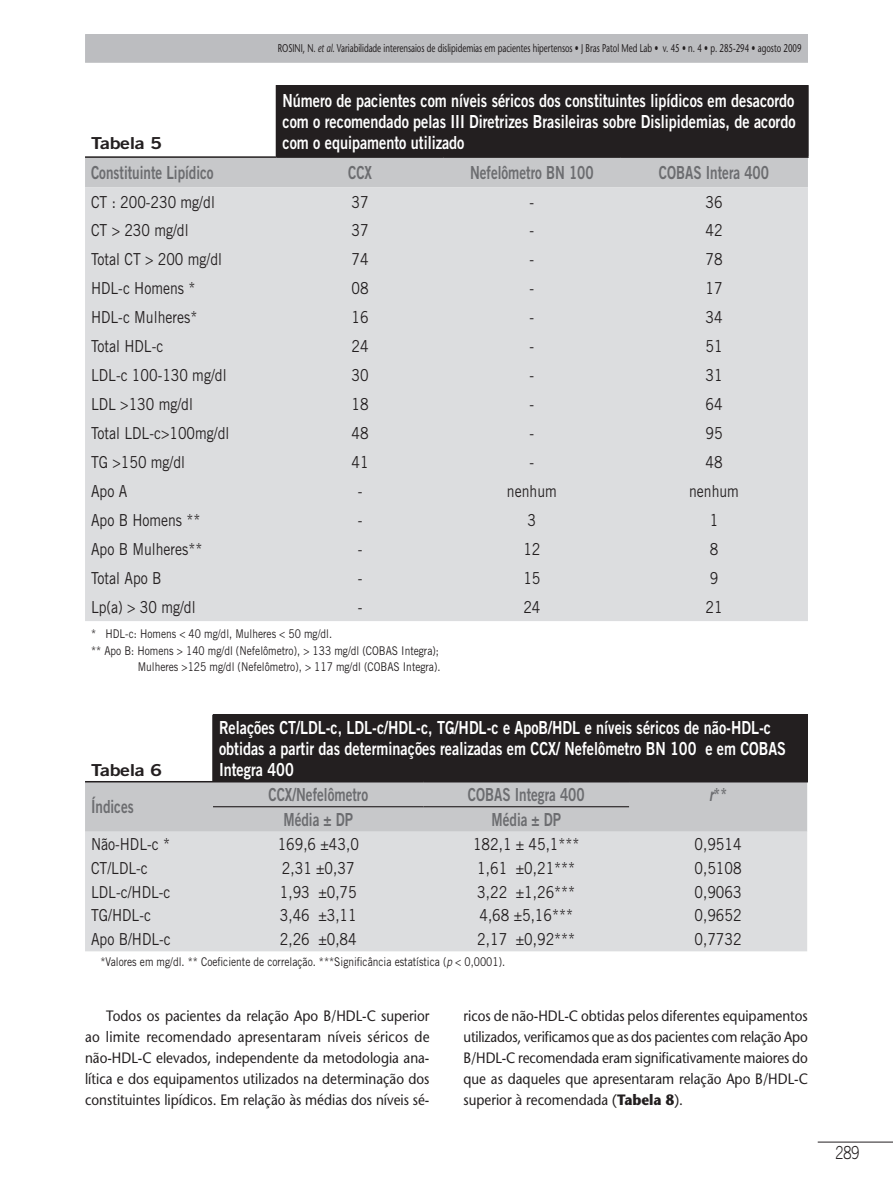
<style>
.page{position:relative;width:893px;height:1191px;background:#fff}
.page>*{position:absolute;margin:0;border:0;box-sizing:border-box;transform-origin:0 0}
.t1{font:18px/21px "Trade Gothic LT Std Bd 2";color:#fff;text-align:justify;scale:.8 1}
.t2{font:18px "Trade Gothic LT Std Bd 2";color:#6c6d70;scale:.75 1}
.t3{font:300 18px "Trade Gothic LT Std";color:#231f20;scale:.8 1}
.t4{font:16.5px "Trade Gothic LT Std";color:#231f20;scale:.85 1}
.t5{font:16.5px "Trade Gothic LT Std Bd 2";letter-spacing:-.02em;color:#231f20;scale:1.2 1}
.t6{font:500 15px/21px "Stone Sans Std";color:#231f20;text-align:justify;scale:.9 1}
.t7{font:12px "Trade Gothic LT Std";color:#231f20;scale:.85 1}
.t8{font:500 11.25px "Stone Sans Std";color:#231f20;scale:.7 1}
.s1{font-style:italic}
.s2{font-family:"Trade Gothic LT Std Bd 2 Obl"}
.s3{font-weight:700}
</style>
<div class="page">
<div style="left:86px;top:35px;width:721px;height:27px;background:#bcbdc0"></div>
<div style="left:85px;top:34px;width:723px;height:29px;border:2px solid #bcbdc0"></div>
<hr style="left:818px;top:1141px;width:75px;height:1px;background:#231f20">
<div style="left:276px;top:85px;width:532px;height:72px;background:#231f20"></div>
<div style="left:85px;top:158px;width:723px;height:29px;background:#c7c8ca"></div>
<div style="left:85px;top:187px;width:723px;height:434px;background:#dcdddf"></div>
<hr style="left:807px;top:85px;width:2px;height:71px;background:#231f20">
<hr style="left:85px;top:156px;width:191px;height:2px;background:#231f20">
<hr style="left:276px;top:156px;width:168px;height:2px;background:#231f20">
<hr style="left:444px;top:156px;width:176px;height:2px;background:#231f20">
<hr style="left:620px;top:156px;width:189px;height:2px;background:#231f20">
<div style="left:213px;top:714px;width:594px;height:67px;background:#231f20"></div>
<div style="left:85px;top:782px;width:722px;height:49px;background:#c7c8ca"></div>
<div style="left:85px;top:831px;width:722px;height:120px;background:#dcdddf"></div>
<hr style="left:806px;top:714px;width:2px;height:67px;background:#231f20">
<hr style="left:212px;top:714px;width:2px;height:67px;background:#231f20">
<hr style="left:85px;top:781px;width:128px;height:1px;background:#231f20">
<hr style="left:213px;top:781px;width:211px;height:1px;background:#231f20">
<hr style="left:424px;top:781px;width:205px;height:1px;background:#231f20">
<hr style="left:629px;top:781px;width:179px;height:1px;background:#231f20">
<hr style="left:213px;top:806px;width:211px;height:1px;background:#231f20">
<hr style="left:424px;top:806px;width:205px;height:1px;background:#231f20">
<p class="t5" style="left:91px;top:132px;width:61px">Tabela 5</p>
<p class="t8" style="left:278px;top:42px;width:13px">Rosini</p>
<p class="t8" style="left:303px;top:42px;width:714px">, N. <span class="s1">et al</span>. Variabilidade interensaios de dislipidemias em pacientes hipertensos • J Bras Patol Med Lab • v. 45 • n. 4 • p. 285-294 • agosto 2009</p>
<p class="t1" style="left:282px;top:89px;width:643px">Número de pacientes com níveis séricos dos constituintes lipídicos em desacordo com o recomendado pelas III Diretrizes Brasileiras sobre Dislipidemias, de acordo com o equipamento utilizado</p>
<p class="t2" style="left:91px;top:161px;width:165px">Constituinte Lipídico</p>
<p class="t2" style="left:348px;top:161px;width:34px">CCX</p>
<p class="t2" style="left:470px;top:161px;width:166px">Nefelômetro BN 100</p>
<p class="t2" style="left:659px;top:161px;width:148px">COBAS Intera 400</p>
<p class="t4" style="left:91px;top:192px;width:147px">CT : 200-230 mg/dl</p>
<p class="t4" style="left:352px;top:192px;width:22px">37</p>
<p class="t4" style="left:530px;top:192px;width:7px">-</p>
<p class="t4" style="left:705px;top:192px;width:22px">36</p>
<p class="t4" style="left:91px;top:221px;width:116px">CT &gt; 230 mg/dl</p>
<p class="t4" style="left:352px;top:221px;width:22px">37</p>
<p class="t4" style="left:530px;top:221px;width:7px">-</p>
<p class="t4" style="left:705px;top:221px;width:22px">42</p>
<p class="t4" style="left:91px;top:249px;width:156px">Total CT &gt; 200 mg/dl</p>
<p class="t4" style="left:352px;top:249px;width:22px">74</p>
<p class="t4" style="left:530px;top:249px;width:7px">-</p>
<p class="t4" style="left:705px;top:249px;width:22px">78</p>
<p class="t4" style="left:91px;top:278px;width:124px">HDL-c Homens *</p>
<p class="t4" style="left:352px;top:278px;width:22px">08</p>
<p class="t4" style="left:530px;top:278px;width:7px">-</p>
<p class="t4" style="left:705px;top:278px;width:22px">17</p>
<p class="t4" style="left:91px;top:307px;width:127px">HDL-c Mulheres*</p>
<p class="t4" style="left:352px;top:307px;width:22px">16</p>
<p class="t4" style="left:530px;top:307px;width:7px">-</p>
<p class="t4" style="left:705px;top:307px;width:22px">34</p>
<p class="t4" style="left:91px;top:336px;width:87px">Total HDL-c</p>
<p class="t4" style="left:352px;top:336px;width:22px">24</p>
<p class="t4" style="left:530px;top:336px;width:7px">-</p>
<p class="t4" style="left:705px;top:336px;width:22px">51</p>
<p class="t4" style="left:91px;top:365px;width:161px">LDL-c 100-130 mg/dl</p>
<p class="t4" style="left:352px;top:365px;width:22px">30</p>
<p class="t4" style="left:530px;top:365px;width:7px">-</p>
<p class="t4" style="left:705px;top:365px;width:22px">31</p>
<p class="t4" style="left:91px;top:394px;width:121px">LDL &gt;130 mg/dl</p>
<p class="t4" style="left:352px;top:394px;width:22px">18</p>
<p class="t4" style="left:530px;top:394px;width:7px">-</p>
<p class="t4" style="left:705px;top:394px;width:22px">64</p>
<p class="t4" style="left:91px;top:423px;width:164px">Total LDL-c&gt;100mg/dl</p>
<p class="t4" style="left:352px;top:423px;width:22px">48</p>
<p class="t4" style="left:530px;top:423px;width:7px">-</p>
<p class="t4" style="left:705px;top:423px;width:22px">95</p>
<p class="t4" style="left:91px;top:452px;width:112px">TG &gt;150 mg/dl</p>
<p class="t4" style="left:352px;top:452px;width:22px">41</p>
<p class="t4" style="left:530px;top:452px;width:7px">-</p>
<p class="t4" style="left:705px;top:452px;width:22px">48</p>
<p class="t4" style="left:91px;top:481px;width:44px">Apo A</p>
<p class="t4" style="left:358px;top:481px;width:7px">-</p>
<p class="t4" style="left:507px;top:481px;width:60px">nenhum</p>
<p class="t4" style="left:689px;top:481px;width:60px">nenhum</p>
<p class="t4" style="left:91px;top:510px;width:130px">Apo B Homens **</p>
<p class="t4" style="left:358px;top:510px;width:7px">-</p>
<p class="t4" style="left:528px;top:510px;width:12px">3</p>
<p class="t4" style="left:710px;top:510px;width:12px">1</p>
<p class="t4" style="left:91px;top:539px;width:133px">Apo B Mulheres**</p>
<p class="t4" style="left:358px;top:539px;width:7px">-</p>
<p class="t4" style="left:523px;top:539px;width:22px">12</p>
<p class="t4" style="left:710px;top:539px;width:12px">8</p>
<p class="t4" style="left:91px;top:568px;width:84px">Total Apo B</p>
<p class="t4" style="left:358px;top:568px;width:7px">-</p>
<p class="t4" style="left:523px;top:568px;width:22px">15</p>
<p class="t4" style="left:710px;top:568px;width:12px">9</p>
<p class="t4" style="left:91px;top:597px;width:125px">Lp(a) &gt; 30 mg/dl</p>
<p class="t4" style="left:358px;top:597px;width:7px">-</p>
<p class="t4" style="left:523px;top:597px;width:22px">24</p>
<p class="t4" style="left:705px;top:597px;width:22px">21</p>
<p class="t7" style="left:91px;top:627px;width:285px">* HDL-c: Homens &lt; 40 mg/dl, Mulheres &lt; 50 mg/dl.</p>
<p class="t7" style="left:91px;top:643px;width:411px">** Apo B: Homens &gt; 140 mg/dl (Nefelômetro), &gt; 133 mg/dl (COBAS Integra);</p>
<p class="t7" style="left:138px;top:660px;width:358px">Mulheres &gt;125 mg/dl (Nefelômetro), &gt; 117 mg/dl (COBAS Integra).</p>
<p class="t5" style="left:91px;top:759px;width:61px">Tabela 6</p>
<p class="t2" style="left:91px;top:795px;width:59px">Índices</p>
<p class="t1" style="left:219px;top:716px;width:710px;text-align:left">Relações CT/LDL-c, LDL-c/HDL-c, TG/HDL-c e ApoB/HDL e níveis séricos de não-HDL-c obtidas a partir das determinações realizadas em CCX/ Nefelômetro BN 100 e em COBAS<br>Integra 400</p>
<p class="t2" style="left:268px;top:783px;width:134px">CCX/Nefelômetro</p>
<p class="t2" style="left:468px;top:783px;width:157px">COBAS Integra 400</p>
<p class="t2" style="left:709px;top:783px;width:25px"><span class="s2">r</span>**</p>
<p class="t2" style="left:283px;top:808px;width:94px">Média ± DP</p>
<p class="t2" style="left:491px;top:808px;width:94px">Média ± DP</p>
<p class="t4" style="left:91px;top:834px;width:95px">Não-HDL-c *</p>
<p class="t4" style="left:278px;top:834px;width:97px">169,6 ±43,0</p>
<p class="t4" style="left:473px;top:834px;width:127px">182,1 ± 45,1***</p>
<p class="t4" style="left:695px;top:834px;width:57px">0,9514</p>
<p class="t4" style="left:91px;top:857px;width:68px">CT/LDL-c</p>
<p class="t4" style="left:282px;top:857px;width:87px">2,31 ±0,37</p>
<p class="t4" style="left:477px;top:857px;width:117px">1,61 ±0,21***</p>
<p class="t4" style="left:695px;top:857px;width:57px">0,5108</p>
<p class="t4" style="left:91px;top:881px;width:95px">LDL-c/HDL-c</p>
<p class="t4" style="left:280px;top:881px;width:92px">1,93 ±0,75</p>
<p class="t4" style="left:477px;top:881px;width:117px">3,22 ±1,26***</p>
<p class="t4" style="left:695px;top:881px;width:57px">0,9063</p>
<p class="t4" style="left:91px;top:905px;width:72px">TG/HDL-c</p>
<p class="t4" style="left:280px;top:905px;width:92px">3,46 ±3,11</p>
<p class="t4" style="left:479px;top:905px;width:112px">4,68 ±5,16***</p>
<p class="t4" style="left:695px;top:905px;width:57px">0,9652</p>
<p class="t4" style="left:91px;top:929px;width:95px">Apo B/HDL-c</p>
<p class="t4" style="left:280px;top:929px;width:92px">2,26 ±0,84</p>
<p class="t4" style="left:477px;top:929px;width:117px">2,17 ±0,92***</p>
<p class="t4" style="left:695px;top:929px;width:57px">0,7732</p>
<p class="t7" style="left:100px;top:954px;width:478px">*Valores em mg/dl. ** Coeficiente de correlação. ***Significância estatística (<span class="s1">p</span> &lt; 0,0001).</p>
<p class="t6" style="left:85px;top:1005px;width:384px;text-indent:21px">Todos os pacientes da relação Apo B/HDL-C superior ao limite recomendado apresentaram níveis séricos de não-HDL-C elevados, independente da metodologia ana&shy;lítica e dos equipamentos utilizados na determinação dos constituintes lipídicos. Em relação às médias dos níveis sé-</p>
<p class="t6" style="left:463px;top:1005px;width:384px">ricos de não-HDL-C obtidas pelos diferentes equipamentos utilizados, verificamos que as dos pacientes com relação Apo B/HDL-C recomendada eram significativamente maiores do que as daqueles que apresentaram relação Apo B/HDL-C superior à recomendada (<span class="s3">Tabela 8</span>).</p>
<p class="t3" style="left:836px;top:1141px;width:32px">289</p>
</div>
